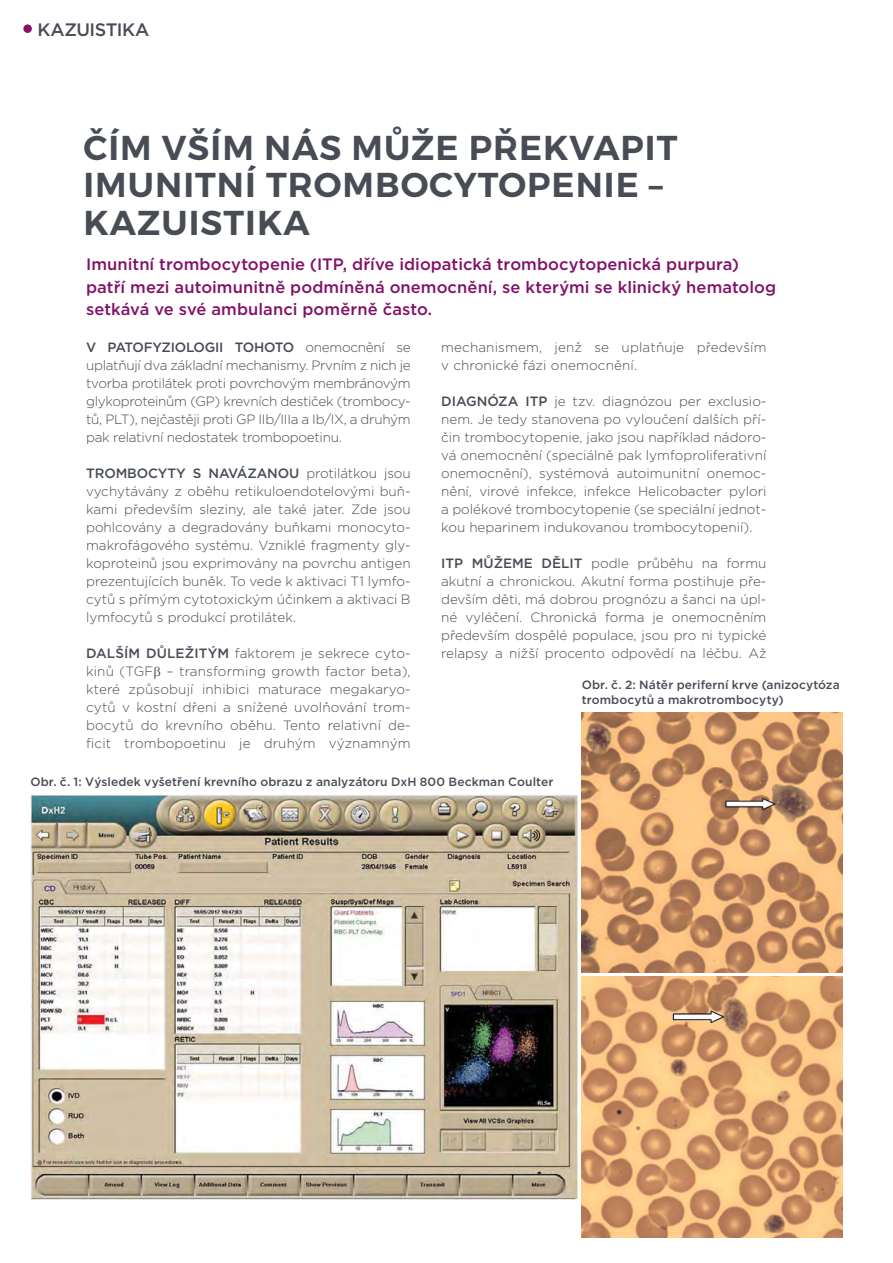
<style>
.page{position:relative;width:893px;height:1263px;background:#fff}
.page>*{position:absolute;margin:0;border:0;box-sizing:border-box;transform-origin:0 0}
.t1{font:600 34.5px/37.5px "Montserrat";letter-spacing:.03em;color:#474c55}
.t2{font:500 18px "Gotham";letter-spacing:-.025em;color:#474c55}
.t3{font:500 16.5px/22.5px "Gotham";color:#821167}
.t4{font:300 13.5px/18px "Gotham";color:#474c55;text-align:justify}
.t5{font:500 12px/15px "Gotham";letter-spacing:.01em;color:#474c55}
.s1{font-weight:500}
</style>
<div class="page">
<img style="left:582px;top:712px;width:260px;height:261px">
<img style="left:582px;top:977px;width:260px;height:260px">
<img style="left:30px;top:794px;width:547px;height:405px">
<div style="left:23px;top:24px;width:9px;height:9px;background:#821167;border-radius:50%"></div>
<h2 class="t2" style="left:37px;top:21px;width:113px">KAZUISTIKA</h2>
<h1 class="t1" style="left:84px;top:131px;width:595px">ČÍM VŠÍM NÁS MŮŽE PŘEKVAPIT<br>IMUNITNÍ TROMBOCYTOPENIE –<br>KAZUISTIKA</h1>
<p class="t3" style="left:86px;top:255px;width:692px">Imunitní trombocytopenie (ITP, dříve idiopatická trombocytopenická purpura) patří mezi autoimunitně podmíněná onemocnění, se kterými se klinický hematolog setkává ve své ambulanci poměrně často.</p>
<p class="t4" style="left:86px;top:339px;width:326px"><span class="s1">V PATOFYZIOLOGII TOHOTO</span> onemocnění se uplatňují dva základní mechanismy. Prvním z nich je tvorba protilátek proti povrchovým membránovým glykoproteinům (GP) krevních destiček (trombocy&shy;tů, PLT), nejčastěji proti GP IIb/IIIa a Ib/IX, a druhým pak relativní nedostatek trombopoetinu.</p>
<p class="t4" style="left:86px;top:465px;width:326px"><span class="s1">TROMBOCYTY S NAVÁZANOU</span> protilátkou jsou vychytávány z oběhu retikuloendotelovými buň&shy;kami především sleziny, ale také jater. Zde jsou pohlcovány a degradovány buňkami monocyto&shy;makrofágového systému. Vzniklé fragmenty gly&shy;koproteinů jsou exprimovány na povrchu antigen prezentujících buněk. To vede k aktivaci T1 lymfo&shy;cytů s přímým cytotoxickým účinkem a aktivaci B lymfocytů s produkcí protilátek.</p>
<p class="t4" style="left:86px;top:645px;width:326px"><span class="s1">DALŠÍM DŮLEŽITÝM</span> faktorem je sekrece cyto&shy;kinů (TGF – transforming growth factor beta), které způsobují inhibici maturace megakaryo&shy;cytů v kostní dřeni a snížené uvolňování trom&shy;bocytů do krevního oběhu. Tento relativní de&shy;ficit trombopoetinu je druhým významným</p>
<p class="t4" style="left:441px;top:339px;width:327px">mechanismem, jenž se uplatňuje především v chronické fázi onemocnění.</p>
<p class="t4" style="left:441px;top:393px;width:327px"><span class="s1">DIAGNÓZA ITP</span> je tzv. diagnózou per exclusio&shy;nem. Je tedy stanovena po vyloučení dalších pří&shy;čin trombocytopenie, jako jsou například nádoro&shy;vá onemocnění (speciálně pak lymfoproliferativní onemocnění), systémová autoimunitní onemoc&shy;nění, virové infekce, infekce Helicobacter pylori a polékové trombocytopenie (se speciální jednot&shy;kou heparinem indukovanou trombocytopenií).</p>
<p class="t4" style="left:441px;top:555px;width:327px"><span class="s1">ITP MŮŽEME DĚLIT</span> podle průběhu na formu akutní a chronickou. Akutní forma postihuje pře&shy;devším děti, má dobrou prognózu a šanci na úpl&shy;né vyléčení. Chronická forma je onemocněním především dospělé populace, jsou pro ni typické relapsy a nižší procento odpovědí na léčbu. Až</p>
<p class="t5" style="left:582px;top:678px;width:259px">Obr. č. 2: Nátěr periferní krve (anizocytóza trombocytů a makrotrombocyty)</p>
<p class="t5" style="left:30px;top:775px;width:524px">Obr. č. 1: Výsledek vyšetření krevního obrazu z analyzátoru DxH 800 Beckman Coulter</p>
</div>
